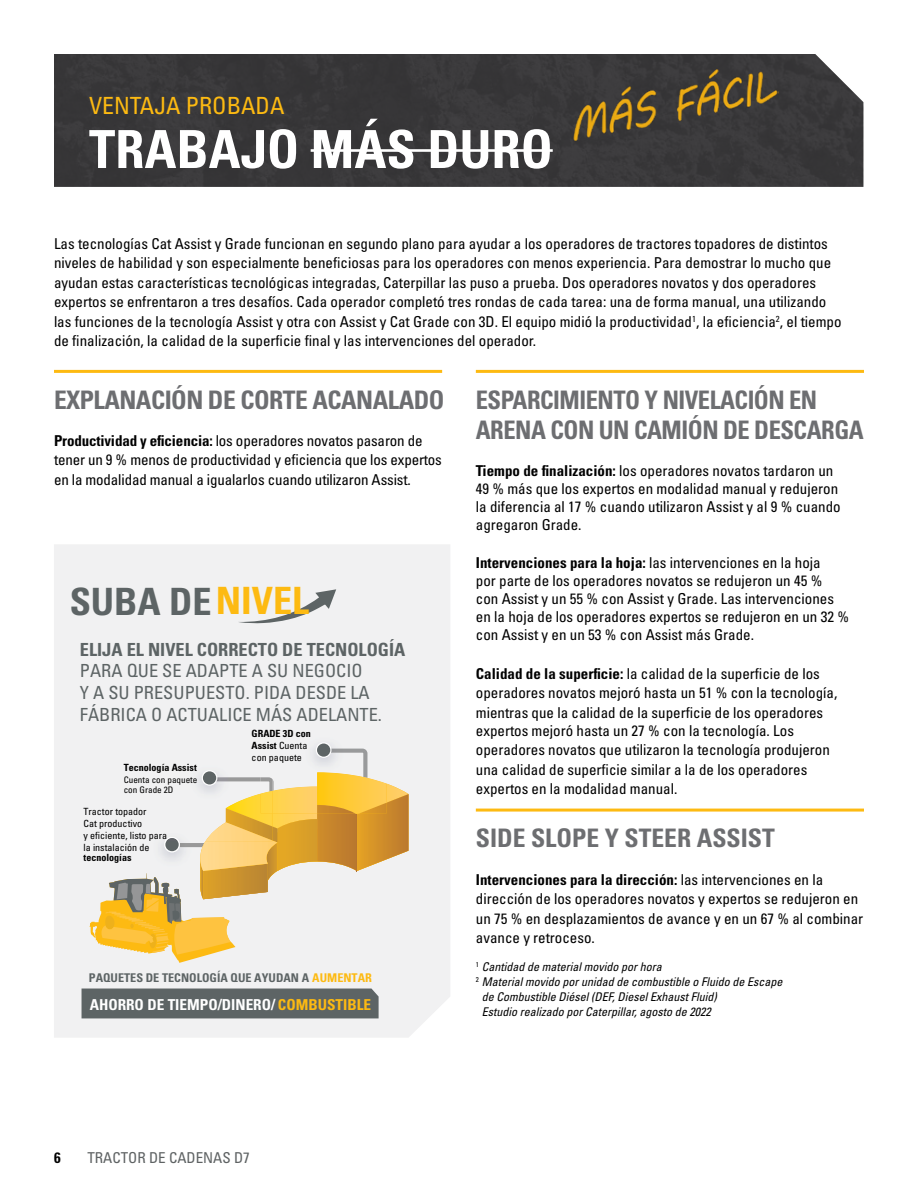
<style>
.page{position:relative;width:918px;height:1188px;background:#fff}
.page>*{position:absolute;margin:0;border:0;box-sizing:border-box;transform-origin:0 0}
.Headline_large_white{font:52.5px "Univers LTCYR 67 Bold Cond";color:#fff}
.t1{font:37.65px "Univers LTCYR 67 Bold Cond";color:#5d6465}
.Benefit_subhead_gray{font:25.5px/30.6px "Univers LTCYR 67 Bold Cond";letter-spacing:-.02em;color:#6d6e71;scale:.96 1}
.Benefit_subhead_gray-2{font:25.5px "Univers LTCYR 67 Bold Cond";letter-spacing:-.02em;color:#6d6e71}
.Benefit_subhead_gray-3{font:25.5px "Univers LTCYR 67 Bold Cond";color:#6d6e71}
.Subhead_small_yellow{font:condensed 23.7px "Univers LTCYR 57";color:#fdba12}
.t2{font:condensed 18px/21.8px "Univers LTCYR 57";color:#5d6465}
.Body_copy{font:condensed 15px/19.5px "Univers LTCYR 57";color:#000}
.t3{font:15px "Univers LTCYR 67 Bold Cond";color:#fff}
.t4{font:condensed 15px "Univers LTCYR 57";color:#5e6263}
.t5{font:15px "Univers LTCYR 67 Bold Cond";color:#000}
.Body_copy-2{font:italic condensed 12px/15px "Univers LT Std";color:#000}
.t6{font:12px "Univers LTCYR 67 Bold Cond";color:#5d6465}
.t7{font:condensed 9.9px/11.9px "Univers LTCYR 57";color:#000}
.t8{font:9.9px/11.9px "Univers LTCYR 67 Bold Cond";color:#000}
.t9{font:condensed 9px/10.8px "Univers LTCYR 57";color:#000}
.s1{font-family:"Univers LTCYR 67 Bold Cond";font-stretch:normal}
.s2{color:#fdba12}
.s3{font-family:"Univers LTCYR 57";font-stretch:condensed}
</style>
<div class="page">
<div style="left:54px;top:54px;width:809px;height:133px;background:#383739"></div>
<hr style="left:311px;top:149px;width:242px;height:3px;background:#fff">
<hr style="left:476px;top:809px;width:388px;height:3px;background:#fdba12">
<hr style="left:476px;top:370px;width:388px;height:3px;background:#fdba12">
<hr style="left:54px;top:370px;width:388px;height:3px;background:#fdba12">
<div style="left:54px;top:545px;width:396px;height:492px;background:#f1f1f2"></div>
<div style="left:261px;top:689px;width:126px;height:81px;background:#f1f1f2"></div>
<img style="left:322px;top:749px;width:45px;height:21px">
<svg style="left:316px;top:742px;width:16px;height:16px"></svg>
<div style="left:317px;top:744px;width:13px;height:13px;background:#5d6465;border-radius:50%"></div>
<div style="left:146px;top:717px;width:115px;height:53px;background:#f1f1f2"></div>
<img style="left:261px;top:717px;width:11px;height:53px">
<div style="left:82px;top:989px;width:297px;height:29px;background:#5d6465"></div>
<svg style="left:238px;top:589px;width:98px;height:34px"></svg>
<svg style="left:90px;top:770px;width:319px;height:193px"></svg>
<img style="left:572px;top:58px;width:206px;height:94px">
<p class="Subhead_small_yellow" style="left:89px;top:91px;width:197px">VENTAJA PROBADA</p>
<p class="Headline_large_white" style="left:89px;top:117px;width:465px">TRABAJO MÁS DURO</p>
<p class="Body_copy" style="left:54px;top:233px;width:789px">Las tecnologías Cat Assist y Grade funcionan en segundo plano para ayudar a los operadores de tractores topadores de distintos niveles de habilidad y son especialmente beneficiosas para los operadores con menos experiencia. Para demostrar lo mucho que ayudan estas características tecnológicas integradas, Caterpillar las puso a prueba. Dos operadores novatos y dos operadores expertos se enfrentaron a tres desafíos. Cada operador completó tres rondas de cada tarea: una de forma manual, una utilizando las funciones de la tecnología Assist y otra con Assist y Cat Grade con 3D. El equipo midió la productividad<sup>1</sup>, la eficiencia<sup>2</sup>, el tiempo de finalización, la calidad de la superficie final y las intervenciones del operador.</p>
<p class="Benefit_subhead_gray-2" style="left:54px;top:384px;width:392px">EXPLANACIÓN DE CORTE ACANALADO</p>
<p class="Body_copy" style="left:54px;top:430px;width:389px"><span class="s1">Productividad y eficiencia:</span> los operadores novatos pasaron de tener un 9 % menos de productividad y eficiencia que los expertos en la modalidad manual a igualarlos cuando utilizaron Assist.</p>
<p class="t1" style="left:70px;top:578px;width:241px">SUBA DE<span class="s2">NIVEL</span></p>
<p class="t2" style="left:80px;top:638px;width:327px"><span class="s1">ELIJA EL NIVEL CORRECTO DE TECNOLOGÍA </span>PARA QUE SE ADAPTE A SU NEGOCIO<br>Y A SU PRESUPUESTO. PIDA DESDE LA FÁBRICA O ACTUALICE MÁS ADELANTE.</p>
<p class="t8" style="left:124px;top:762px;width:75px">Tecnología Assist</p>
<p class="t9" style="left:124px;top:774px;width:75px">Cuenta con paquete con Grade 2D</p>
<p class="t7" style="left:84px;top:806px;width:85px">Tractor topador<br>Cat productivo<br>y eficiente, listo para la instalación de</p>
<p class="t8" style="left:84px;top:851px;width:50px">tecnologías</p>
<p class="t8" style="left:252px;top:727px;width:61px">GRADE 3D con<br>Assist <span class="s3">Cuenta con paquete</span></p>
<p class="t6" style="left:89px;top:970px;width:285px">PAQUETES DE TECNOLOGÍA QUE AYUDAN A <span class="s2">AUMENTAR</span></p>
<p class="t3" style="left:90px;top:995px;width:283px">AHORRO DE TIEMPO/DINERO/ <span class="s2">COMBUSTIBLE</span></p>
<p class="Benefit_subhead_gray" style="left:476px;top:384px;width:406px">ESPARCIMIENTO Y NIVELACIÓN EN<br>ARENA CON UN CAMIÓN DE DESCARGA</p>
<p class="Body_copy" style="left:476px;top:462px;width:366px;line-height:18px"><span class="s1">Tiempo de finalización:</span> los operadores novatos tardaron un 49 % más que los expertos en modalidad manual y redujeron la diferencia al 17 % cuando utilizaron Assist y al 9 % cuando agregaron Grade.</p>
<p class="Body_copy" style="left:476px;top:553px;width:375px;line-height:18px"><span class="s1">Intervenciones para la hoja:</span> las intervenciones en la hoja<br>por parte de los operadores novatos se redujeron un 45 %<br>con Assist y un 55 % con Assist y Grade. Las intervenciones en la hoja de los operadores expertos se redujeron en un 32 % con Assist y en un 53 % con Assist más Grade.</p>
<p class="Body_copy" style="left:476px;top:663px;width:363px"><span class="s1">Calidad de la superficie:</span> la calidad de la superficie de los operadores novatos mejoró hasta un 51 % con la tecnología, mientras que la calidad de la superficie de los operadores</p>
<p class="Body_copy" style="left:476px;top:720px;width:356px">expertos mejoró hasta un 27 % con la tecnología. Los operadores novatos que utilizaron la tecnología produjeron una calidad de superficie similar a la de los operadores expertos en la modalidad manual.</p>
<p class="Benefit_subhead_gray-3" style="left:476px;top:823px;width:300px">SIDE SLOPE Y STEER ASSIST</p>
<p class="Body_copy" style="left:476px;top:869px;width:389px"><span class="s1">Intervenciones para la dirección:</span> las intervenciones en la dirección de los operadores novatos y expertos se redujeron en un 75 % en desplazamientos de avance y en un 67 % al combinar avance y retroceso.</p>
<p class="Body_copy-2" style="left:476px;top:959px;width:187px"><sup>1</sup> Cantidad de material movido por hora</p>
<p class="Body_copy-2" style="left:482px;top:974px;width:302px;text-indent:-6px"><sup>2</sup> Material movido por unidad de combustible o Fluido de Escape de Combustible Diésel (DEF, Diesel Exhaust Fluid)</p>
<p class="Body_copy-2" style="left:482px;top:1004px;width:231px">Estudio realizado por Caterpillar, agosto de 2022</p>
<p class="t5" style="left:54px;top:1148px;width:8px">6</p>
<p class="t4" style="left:87px;top:1148px;width:164px">TRACTOR DE CADENAS D7</p>
</div>
